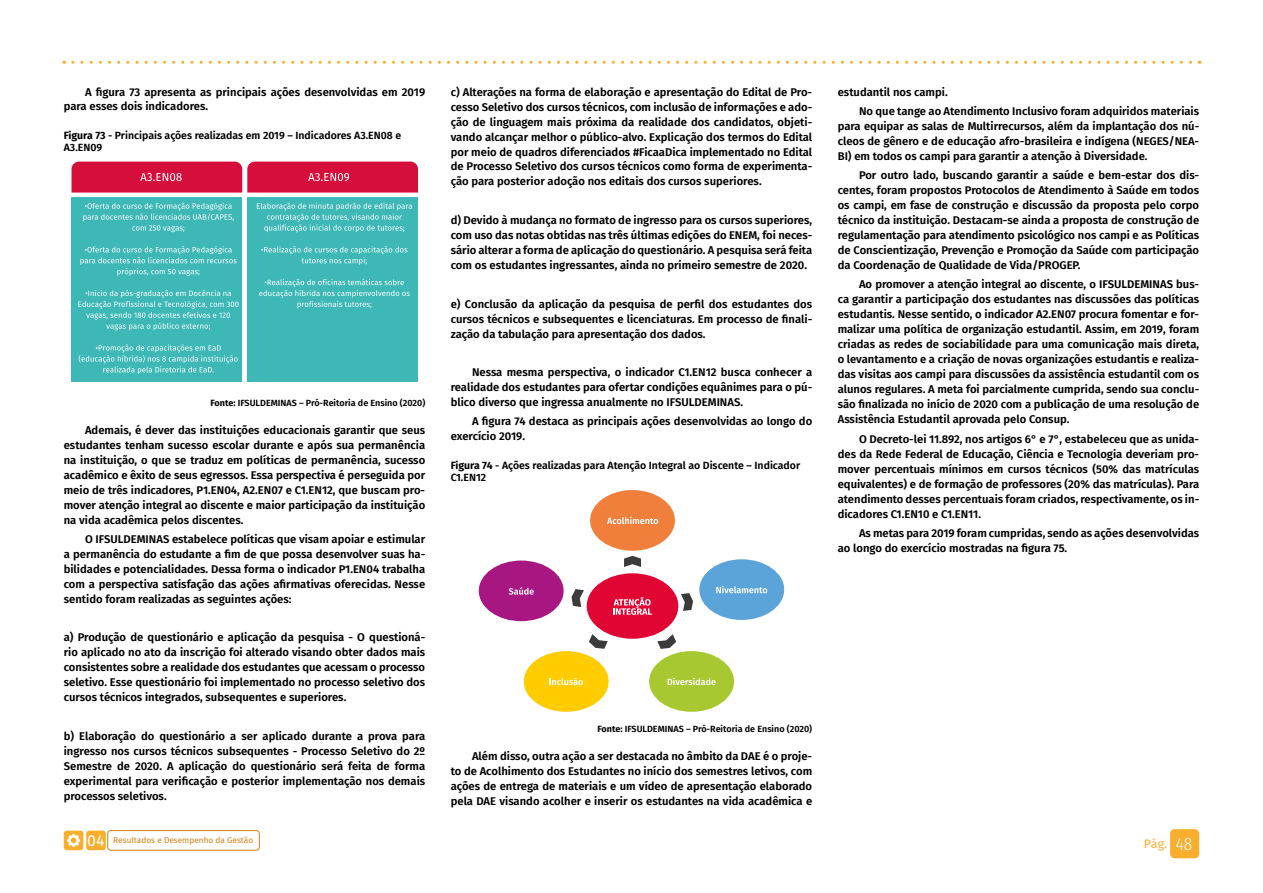
<style>
.page{position:relative;width:1263px;height:893px;background:#fff}
.page>*{position:absolute;margin:0;border:0;box-sizing:border-box;transform-origin:0 0}
.t1{font:12.3px "Fira Sans";color:#f9ae2d}
.t2{font:600 11.25px/15px "Fira Sans";color:#000;text-align:justify}
.t3{font:600 10.5px/12px "Fira Sans";color:#000}
.t4{font:600 9px "Fira Sans";color:#000}
.t5{font:8.25px "Fira Sans";color:#d08111}
.s1{font-weight:700}
.s2{font-size:15.9px;color:#fff}
.s3{font-family:"Fira Sans Condensed";font-weight:300;font-size:18px;color:#fff}
</style>
<div class="page">
<svg style="left:73px;top:61px;width:1127px;height:3px"></svg>
<div style="left:1170px;top:829px;width:29px;height:29px;background:#f9ae2d;border-radius:4px"></div>
<div style="left:64px;top:831px;width:19px;height:19px;background:#f9ae2d;border-radius:3px"></div>
<div style="left:107px;top:830px;width:153px;height:21px;border:1px solid #d08111;border-radius:3px"></div>
<div style="left:86px;top:831px;width:20px;height:19px;background:#f9ae2d;border-radius:3px"></div>
<svg style="left:67px;top:834px;width:13px;height:13px"></svg>
<div style="left:72px;top:198px;width:170px;height:184px;background:#3db8b7"></div>
<div style="left:247px;top:198px;width:171px;height:184px;background:#3db8b7"></div>
<svg style="left:72px;top:162px;width:346px;height:31px;background:#d71b46"></svg>
<svg style="left:78px;top:202px;width:161px;height:172px"></svg>
<svg style="left:257px;top:203px;width:155px;height:106px"></svg>
<div style="left:587px;top:573px;width:91px;height:66px;background:#e10533;border-radius:50%"></div>
<div style="left:590px;top:490px;width:85px;height:61px;background:#f07f3c;border-radius:50%"></div>
<div style="left:699px;top:559px;width:85px;height:61px;background:#5ba4da;border-radius:50%"></div>
<div style="left:479px;top:560px;width:85px;height:61px;background:#a71681;border-radius:50%"></div>
<div style="left:524px;top:651px;width:85px;height:61px;background:#fc0;border-radius:50%"></div>
<svg style="left:571px;top:589px;width:13px;height:18px"></svg>
<svg style="left:681px;top:593px;width:12px;height:18px"></svg>
<svg style="left:624px;top:556px;width:17px;height:11px"></svg>
<svg style="left:657px;top:634px;width:19px;height:15px"></svg>
<svg style="left:613px;top:597px;width:39px;height:18px"></svg>
<svg style="left:607px;top:517px;width:51px;height:7px"></svg>
<div style="left:649px;top:651px;width:85px;height:61px;background:#a8c832;border-radius:50%"></div>
<svg style="left:589px;top:634px;width:19px;height:15px"></svg>
<svg style="left:668px;top:678px;width:48px;height:7px"></svg>
<svg style="left:716px;top:586px;width:51px;height:7px"></svg>
<svg style="left:509px;top:587px;width:25px;height:8px"></svg>
<svg style="left:549px;top:678px;width:34px;height:7px"></svg>
<p class="t2" style="left:64px;top:84px;width:363px;line-height:14.2px;text-indent:21px">A figura 73 apresenta as principais ações desenvolvidas em 2019 para esses dois indicadores.</p>
<p class="t3" style="left:64px;top:129px;width:339px"><span class="s1">Figura 73</span> - Principais ações realizadas em 2019 – Indicadores A3.EN08 e<br>A3.EN09</p>
<p class="t4" style="left:211px;top:395px;width:216px"><span class="s1">Fonte:</span> IFSULDEMINAS – Pró-Reitoria de Ensino (2020)</p>
<p class="t2" style="left:64px;top:422px;width:363px;text-indent:21px">Ademais, é dever das instituições educacionais garantir que seus estudantes tenham sucesso escolar durante e após sua permanência na instituição, o que se traduz em políticas de permanência, sucesso acadêmico e êxito de seus egressos. Essa perspectiva é perseguida por meio de três indicadores, P1.EN04, A2.EN07 e C1.EN12, que buscam pro&shy;mover atenção integral ao discente e maior participação da instituição na vida acadêmica pelos discentes.</p>
<p class="t2" style="left:64px;top:531px;width:363px;text-indent:21px">O IFSULDEMINAS estabelece políticas que visam apoiar e estimular a permanência do estudante a fim de que possa desenvolver suas ha&shy;bilidades e potencialidades. Dessa forma o indicador P1.EN04 trabalha com a perspectiva satisfação das ações afirmativas oferecidas. Nesse sentido foram realizadas as seguintes ações:</p>
<p class="t2" style="left:64px;top:629px;width:363px">a) Produção de questionário e aplicação da pesquisa - O questioná&shy;rio aplicado no ato da inscrição foi alterado visando obter dados mais consistentes sobre a realidade dos estudantes que acessam o processo seletivo. Esse questionário foi implementado no processo seletivo dos cursos técnicos integrados, subsequentes e superiores.</p>
<p class="t2" style="left:64px;top:728px;width:363px">b) Elaboração do questionário a ser aplicado durante a prova para ingresso nos cursos técnicos subsequentes - Processo Seletivo do 2º Semestre de 2020. A aplicação do questionário será feita de forma experimental para verificação e posterior implementação nos demais processos seletivos.</p>
<p class="t5" style="left:87px;top:834px;width:168px"><span class="s2">04</span> Resultados e Desempenho da Gestão</p>
<p class="t2" style="left:451px;top:83px;width:363px">c) Alterações na forma de elaboração e apresentação do Edital de Pro&shy;cesso Seletivo dos cursos técnicos, com inclusão de informações e ado&shy;ção de linguagem mais próxima da realidade dos candidatos, objeti&shy;vando alcançar melhor o público-alvo. Explicação dos termos do Edital por meio de quadros diferenciados #FicaaDica implementado no Edital de Processo Seletivo dos cursos técnicos como forma de experimenta&shy;ção para posterior adoção nos editais dos cursos superiores.</p>
<p class="t2" style="left:451px;top:212px;width:363px">d) Devido à mudança no formato de ingresso para os cursos superiores, com uso das notas obtidas nas três últimas edições do ENEM, foi neces&shy;sário alterar a forma de aplicação do questionário. A pesquisa será feita com os estudantes ingressantes, ainda no primeiro semestre de 2020.</p>
<p class="t2" style="left:451px;top:295px;width:363px">e) Conclusão da aplicação da pesquisa de perfil dos estudantes dos cursos técnicos e subsequentes e licenciaturas. Em processo de finali&shy;zação da tabulação para apresentação dos dados.</p>
<p class="t2" style="left:451px;top:364px;width:363px;text-indent:21px">Nessa mesma perspectiva, o indicador C1.EN12 busca conhecer a realidade dos estudantes para ofertar condições equânimes para o pú&shy;blico diverso que ingressa anualmente no IFSULDEMINAS.</p>
<p class="t2" style="left:451px;top:413px;width:363px;text-indent:21px">A figura 74 destaca as principais ações desenvolvidas ao longo do exercício 2019.</p>
<p class="t3" style="left:451px;top:459px;width:351px"><span class="s1">Figura 74</span> - Ações realizadas para Atenção Integral ao Discente – Indicador<br>C1.EN12</p>
<p class="t2" style="left:859px;top:81px;width:342px;line-height:19.2px;text-indent:-21px">estudantil nos campi.<br>No que tange ao Atendimento Inclusivo foram adquiridos materiais</p>
<p class="t2" style="left:838px;top:118px;width:363px">para equipar as salas de Multirrecursos, além da implantação dos nú&shy;cleos de gênero e de educação afro-brasileira e indígena (NEGES/NEA-BI) em todos os campi para garantir a atenção à Diversidade.</p>
<p class="t2" style="left:838px;top:167px;width:363px;text-indent:21px">Por outro lado, buscando garantir a saúde e bem-estar dos dis&shy;centes, foram propostos Protocolos de Atendimento à Saúde em todos os campi, em fase de construção e discussão da proposta pelo corpo técnico da instituição. Destacam-se ainda a proposta de construção de regulamentação para atendimento psicológico nos campi e as Políticas de Conscientização, Prevenção e Promoção da Saúde com participação da Coordenação de Qualidade de Vida/PROGEP.</p>
<p class="t2" style="left:838px;top:276px;width:363px;text-indent:21px">Ao promover a atenção integral ao discente, o IFSULDEMINAS bus&shy;ca garantir a participação dos estudantes nas discussões das políticas estudantis. Nesse sentido, o indicador A2.EN07 procura fomentar e for&shy;malizar uma política de organização estudantil. Assim, em 2019, foram criadas as redes de sociabilidade para uma comunicação mais direta, o levantamento e a criação de novas organizações estudantis e realiza&shy;das visitas aos campi para discussões da assistência estudantil com os alunos regulares. A meta foi parcialmente cumprida, sendo sua conclu&shy;são finalizada no início de 2020 com a publicação de uma resolução de Assistência Estudantil aprovada pelo Consup.</p>
<p class="t2" style="left:838px;top:430px;width:363px;text-indent:21px">O Decreto-lei 11.892, nos artigos 6° e 7°, estabeleceu que as unida&shy;des da Rede Federal de Educação, Ciência e Tecnologia deveriam pro&shy;mover percentuais mínimos em cursos técnicos (50% das matrículas equivalentes) e de formação de professores (20% das matrículas). Para atendimento desses percentuais foram criados, respectivamente, os in&shy;dicadores C1.EN10 e C1.EN11.</p>
<p class="t2" style="left:838px;top:525px;width:363px;text-indent:21px">As metas para 2019 foram cumpridas, sendo as ações desenvolvidas ao longo do exercício mostradas na figura 75.</p>
<p class="t4" style="left:597px;top:722px;width:216px"><span class="s1">Fonte:</span> IFSULDEMINAS – Pró-Reitoria de Ensino (2020)</p>
<p class="t2" style="left:451px;top:748px;width:363px;text-indent:21px">Além disso, outra ação a ser destacada no âmbito da DAE é o proje&shy;to de Acolhimento dos Estudantes no início dos semestres letivos, com ações de entrega de materiais e um vídeo de apresentação elaborado pela DAE visando acolher e inserir os estudantes na vida acadêmica e</p>
<p class="t1" style="left:1144px;top:835px;width:50px">Pág. <span class="s3">48</span></p>
</div>
